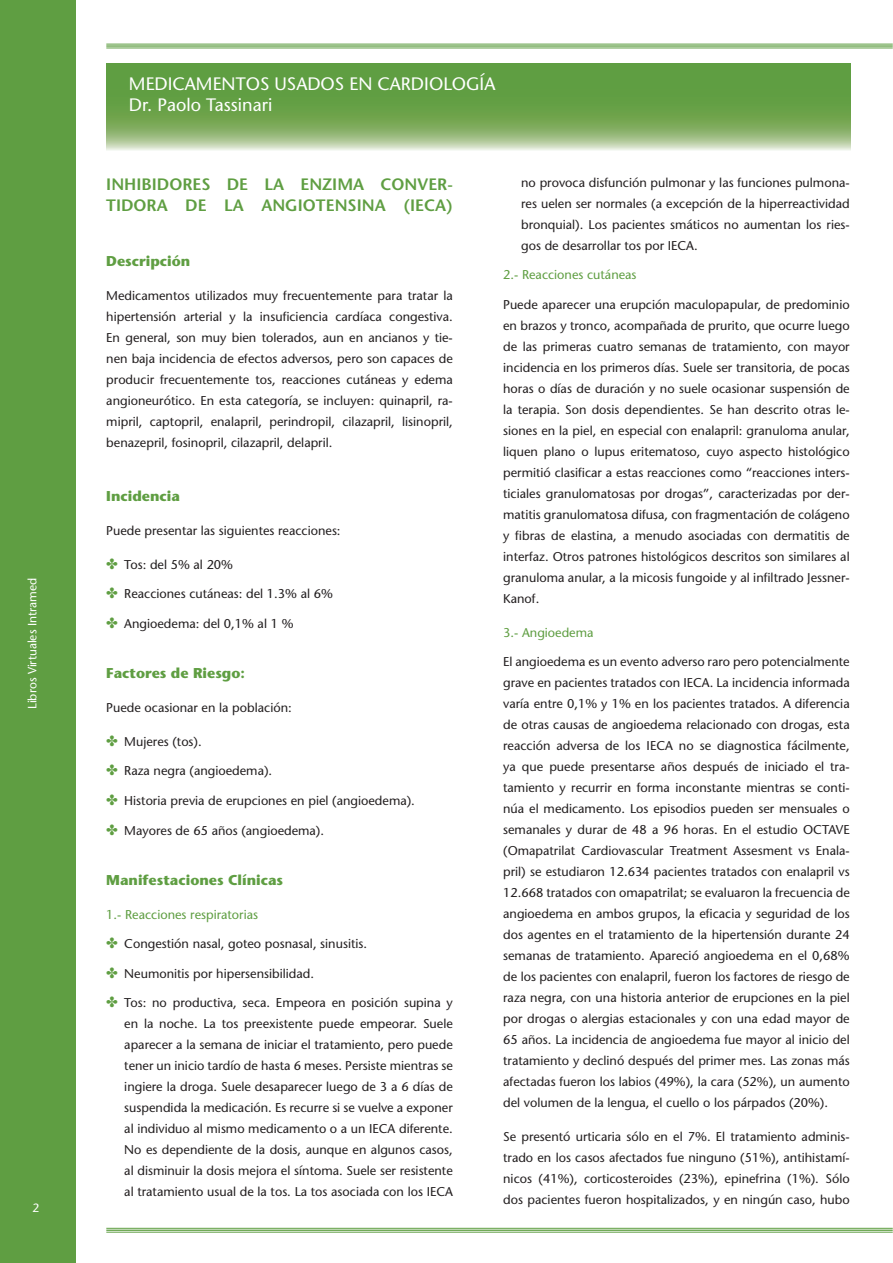
<style>
.page{position:relative;width:893px;height:1263px;background:#fff}
.page>*{position:absolute;margin:0;border:0;box-sizing:border-box;transform-origin:0 0}
.t1{font:18px/21px "Stone Sans";color:#fff}
.t2{font:600 16.5px/21px "Stone Sans";color:#5f9e42}
.t3{font:15px/29.5px "Zapf Dingbats ITC";color:#5f9e42;text-align:justify}
.t4{font:700 14.25px "Stone Sans";color:#5f9e42}
.t5{font:12.75px/21px "Stone Sans";color:#231f20;text-align:justify}
.t6{font:12.75px "Stone Sans";color:#5f9e42}
.t7{font:12px "Stone Sans";color:#fff}
</style>
<div class="page">
<div style="left:0;top:0;width:75px;height:1263px;background:#5f9e42"></div>
<hr style="left:106px;top:44px;width:787px;height:1px;background:#5e9e42">
<hr style="left:106px;top:45px;width:787px;height:2px;background:#5e9e42">
<hr style="left:106px;top:48px;width:787px;height:1px;background:#5e9e42">
<hr style="left:106px;top:1228px;width:787px;height:1px;background:#5e9e42">
<hr style="left:106px;top:1229px;width:787px;height:2px;background:#5e9e42">
<hr style="left:106px;top:1232px;width:787px;height:1px;background:#5e9e42">
<svg style="left:106px;top:64px;width:744px;height:86px;background:#78aa5b"></svg>
<p class="t7" style="left:25px;top:709px;width:133px;rotate:-90deg">Libros Virtuales Intramed</p>
<h1 class="t1" style="left:129px;top:73px;width:368px">MEDICAMENTOS USADOS EN CARDIOLOGÍA<br>Dr. Paolo Tassinari</h1>
<p class="t2" style="left:106px;top:174px;width:348px">INHIBIDORES DE LA ENZIMA CONVER-<br>TIDORA DE LA ANGIOTENSINA (IECA)</p>
<p class="t4" style="left:106px;top:252px;width:86px">Descripción</p>
<p class="t5" style="left:106px;top:285px;width:348px">Medicamentos utilizados muy frecuentemente para tratar la hipertensión arterial y la insuficiencia cardíaca congestiva.<br>En general, son muy bien tolerados, aun en ancianos y tie&shy;nen baja incidencia de efectos adversos, pero son capaces de producir frecuentemente tos, reacciones cutáneas y edema angioneurótico. En esta categoría, se incluyen: quinapril, ra&shy;mipril, captopril, enalapril, perindropil, cilazapril, lisinopril, benazepril, fosinopril, cilazapril, delapril.</p>
<p class="t4" style="left:106px;top:488px;width:75px">Incidencia</p>
<p class="t5" style="left:106px;top:520px;width:236px">Puede presentar las siguientes reacciones:</p>
<p class="t5" style="left:124px;top:554px;width:110px">Tos: del 5% al 20%</p>
<p class="t5" style="left:124px;top:583px;width:210px">Reacciones cutáneas: del 1.3% al 6%</p>
<p class="t5" style="left:124px;top:613px;width:171px">Angioedema: del 0,1% al 1 %</p>
<p class="t4" style="left:106px;top:665px;width:140px">Factores de Riesgo:</p>
<p class="t5" style="left:106px;top:697px;width:187px">Puede ocasionar en la población:</p>
<p class="t5" style="left:124px;top:731px;width:79px">Mujeres (tos).</p>
<p class="t5" style="left:124px;top:760px;width:149px">Raza negra (angioedema).</p>
<p class="t5" style="left:124px;top:790px;width:292px">Historia previa de erupciones en piel (angioedema).</p>
<p class="t5" style="left:124px;top:819px;width:201px">Mayores de 65 años (angioedema).</p>
<p class="t4" style="left:106px;top:871px;width:178px">Manifestaciones Clínicas</p>
<p class="t6" style="left:106px;top:907px;width:153px">1.- Reacciones respiratorias</p>
<p class="t5" style="left:124px;top:933px;width:244px">Congestión nasal, goteo posnasal, sinusitis.</p>
<p class="t5" style="left:124px;top:963px;width:191px">Neumonitis por hipersensibilidad.</p>
<p class="t5" style="left:124px;top:992px;width:330px">Tos: no productiva, seca. Empeora en posición supina y en la noche. La tos preexistente puede empeorar. Suele aparecer a la semana de iniciar el tratamiento, pero puede tener un inicio tardío de hasta 6 meses. Persiste mientras se ingiere la droga. Suele desaparecer luego de 3 a 6 días de suspendida la medicación. Es recurre si se vuelve a exponer al individuo al mismo medicamento o a un IECA diferente.<br>No es dependiente de la dosis, aunque en algunos casos, al disminuir la dosis mejora el síntoma. Suele ser resistente al tratamiento usual de la tos. La tos asociada con los IECA</p>
<p class="t3" style="left:106px;top:549px;width:13px">✤ ✤ ✤</p>
<p class="t3" style="left:106px;top:726px;width:13px">✤ ✤ ✤ ✤</p>
<p class="t3" style="left:106px;top:928px;width:13px">✤ ✤ ✤</p>
<p class="t5" style="left:521px;top:172px;width:330px">no provoca disfunción pulmonar y las funciones pulmona&shy;res uelen ser normales (a excepción de la hiperreactividad bronquial). Los pacientes smáticos no aumentan los ries&shy;gos de desarrollar tos por IECA.</p>
<p class="t6" style="left:503px;top:267px;width:135px">2.- Reacciones cutáneas</p>
<p class="t5" style="left:503px;top:294px;width:348px">Puede aparecer una erupción maculopapular, de predominio en brazos y tronco, acompañada de prurito, que ocurre luego de las primeras cuatro semanas de tratamiento, con mayor incidencia en los primeros días. Suele ser transitoria, de pocas horas o días de duración y no suele ocasionar suspensión de la terapia. Son dosis dependientes. Se han descrito otras le&shy;siones en la piel, en especial con enalapril: granuloma anular, liquen plano o lupus eritematoso, cuyo aspecto histológico permitió clasificar a estas reacciones como “reacciones inters&shy;ticiales granulomatosas por drogas”, caracterizadas por der&shy;matitis granulomatosa difusa, con fragmentación de colágeno y fibras de elastina, a menudo asociadas con dermatitis de interfaz. Otros patrones histológicos descritos son similares al granuloma anular, a la micosis fungoide y al infiltrado Jessner-Kanof.</p>
<p class="t6" style="left:503px;top:624px;width:92px">3.- Angioedema</p>
<p class="t5" style="left:503px;top:651px;width:348px">El angioedema es un evento adverso raro pero potencialmente grave en pacientes tratados con IECA. La incidencia informada varía entre 0,1% y 1% en los pacientes tratados. A diferencia de otras causas de angioedema relacionado con drogas, esta reacción adversa de los IECA no se diagnostica fácilmente, ya que puede presentarse años después de iniciado el tra&shy;tamiento y recurrir en forma inconstante mientras se conti&shy;núa el medicamento. Los episodios pueden ser mensuales o semanales y durar de 48 a 96 horas. En el estudio OCTAVE (Omapatrilat Cardiovascular Treatment Assesment vs Enala&shy;pril) se estudiaron 12.634 pacientes tratados con enalapril vs 12.668 tratados con omapatrilat; se evaluaron la frecuencia de angioedema en ambos grupos, la eficacia y seguridad de los dos agentes en el tratamiento de la hipertensión durante 24 semanas de tratamiento. Apareció angioedema en el 0,68% de los pacientes con enalapril, fueron los factores de riesgo de raza negra, con una historia anterior de erupciones en la piel por drogas o alergias estacionales y con una edad mayor de 65 años. La incidencia de angioedema fue mayor al inicio del tratamiento y declinó después del primer mes. Las zonas más afectadas fueron los labios (49%), la cara (52%), un aumento del volumen de la lengua, el cuello o los párpados (20%).</p>
<p class="t5" style="left:503px;top:1126px;width:348px">Se presentó urticaria sólo en el 7%. El tratamiento adminis&shy;trado en los casos afectados fue ninguno (51%), antihistamí&shy;nicos (41%), corticosteroides (23%), epinefrina (1%). Sólo dos pacientes fueron hospitalizados, y en ningún caso, hubo</p>
</div>
